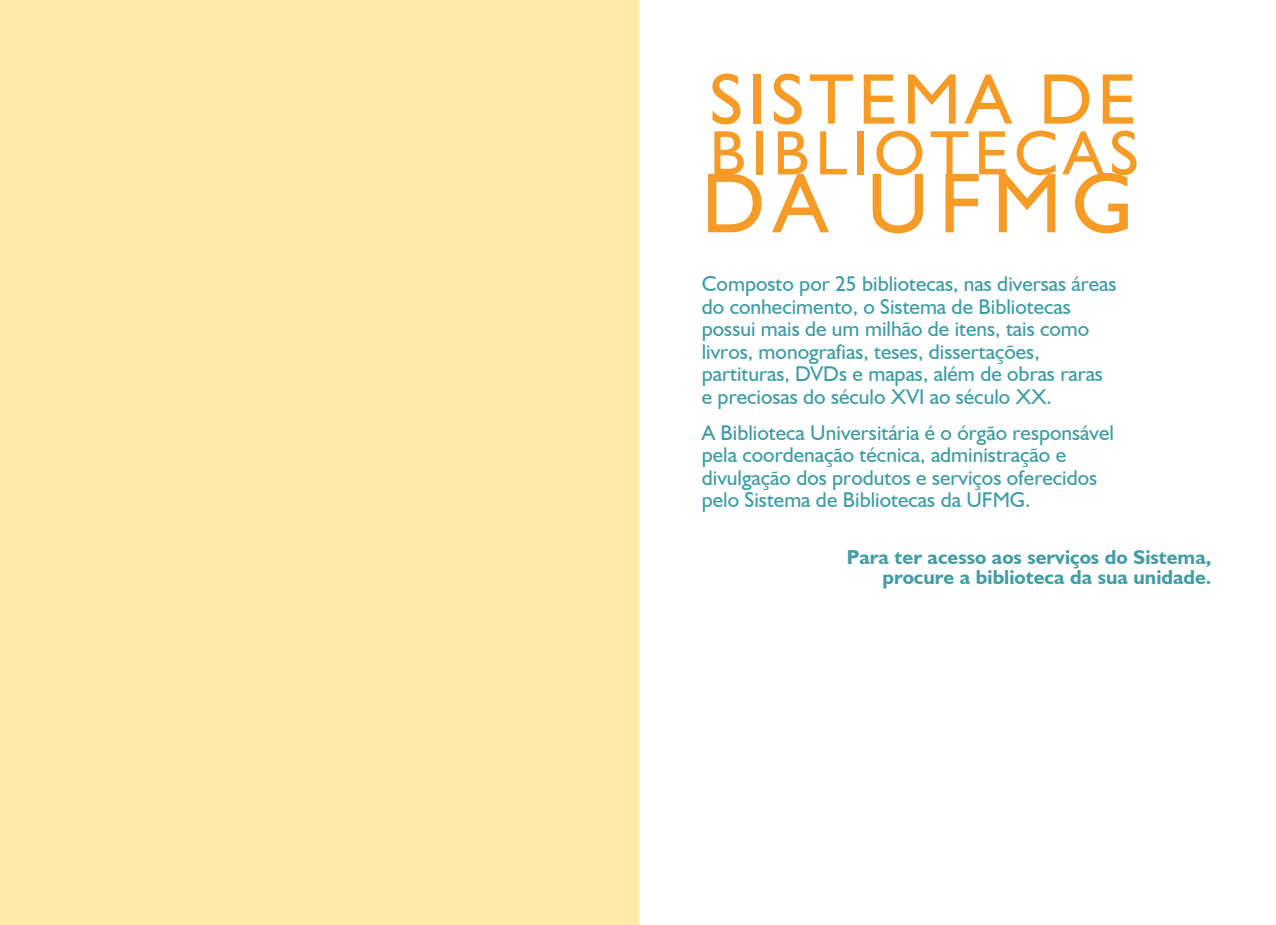
<style>
.page{position:relative;width:1276px;height:925px;background:#fff}
.page>*{position:absolute;margin:0;border:0;box-sizing:border-box;transform-origin:0 0}
.t1{font:85.5px "Humanist 521 BT";letter-spacing:.12em;color:#f59b26}
.t2{font:72px "Humanist 521 BT";letter-spacing:.07em;color:#f59b26}
.t3{font:63px "Humanist 521 BT";letter-spacing:.09em;color:#f59b26}
.t4{font:21.38px/22.5px "Humanist 521 BT";color:#3e9da4}
.t5{font:700 20.25px/20.2px "Humanist 521 BT";color:#439da4;text-align:right}
</style>
<div class="page">
<div style="left:0;top:0;width:638px;height:925px;background:#ffeaa6"></div>
<h2 class="t2" style="left:710px;top:55px;width:428px">SISTEMA DE</h2>
<h3 class="t3" style="left:710px;top:114px;width:430px">BIBLIOTECAS</h3>
<h1 class="t1" style="left:702px;top:150px;width:432px">DA UFMG</h1>
<p class="t4" style="left:702px;top:272px;width:416px">Composto por 25 bibliotecas, nas diversas áreas do conhecimento, o Sistema de Bibliotecas possui mais de um milhão de itens, tais como livros, monografias, teses, dissertações, partituras, DVDs e mapas, além de obras raras e preciosas do século XVI ao século XX.</p>
<p class="t4" style="left:702px;top:421px;width:414px">A Biblioteca Universitária é o órgão responsável pela coordenação técnica, administração e divulgação dos produtos e serviços oferecidos pelo Sistema de Bibliotecas da UFMG.</p>
<p class="t5" style="left:847px;top:546px;width:366px">Para ter acesso aos serviços do Sistema, procure a biblioteca da sua unidade.</p>
</div>
